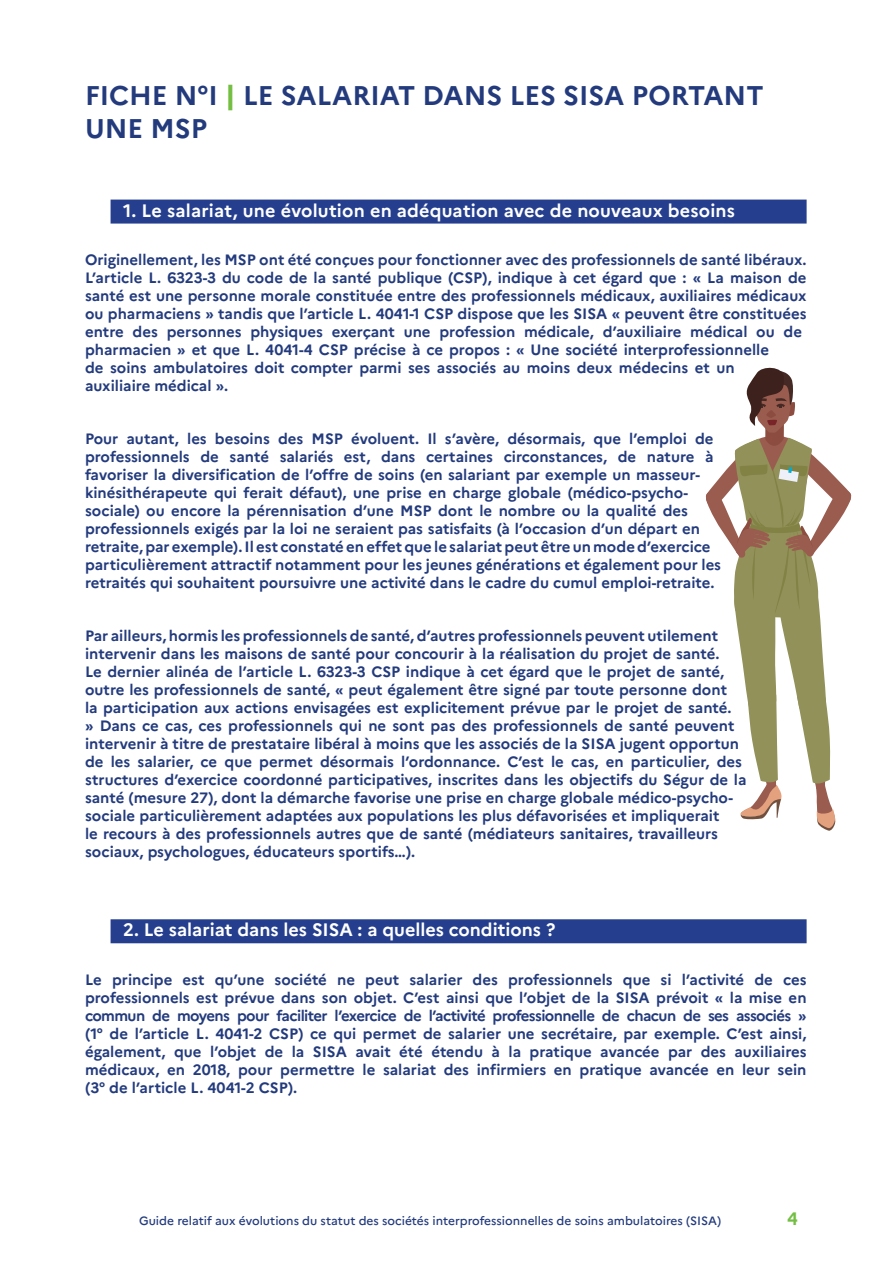
<style>
.page{position:relative;width:893px;height:1263px;background:#fff}
.page>*{position:absolute;margin:0;border:0;box-sizing:border-box;transform-origin:0 0}
.Titre_1{font:700 27px/32.4px "Marianne";color:#233b7d}
.Titre_2e_niveau{font:700 18px "Marianne";letter-spacing:.005em;color:#fff}
.t1{font:700 18px "Marianne";color:#74bf43}
.Texte_courant{font:700 15px/18px "Marianne";color:#233b7d}
.t2{font:500 12px "Marianne";color:#233b7d}
.s1{font-weight:800;color:#74bf43}
</style>
<div class="page">
<div style="left:111px;top:200px;width:696px;height:24px;background:#253f8e"></div>
<div style="left:111px;top:919px;width:696px;height:24px;background:#253f8e"></div>
<svg style="left:705px;top:367px;width:147px;height:464px"></svg>
<p class="Titre_1" style="left:85px;top:77px;width:680px">FICHE N°I <span class="s1">|</span> LE SALARIAT DANS LES SISA PORTANT<br>UNE MSP</p>
<p class="Titre_2e_niveau" style="left:123px;top:196px;width:613px">1. Le salariat, une évolution en adéquation avec de nouveaux besoins</p>
<p class="Texte_courant" style="left:85px;top:250px;width:723px">Originellement, les MSP ont été conçues pour fonctionner avec des professionnels de santé libéraux.<br>L’article L. 6323-3 du code de la santé publique (CSP), indique à cet égard que : « La maison de santé est une personne morale constituée entre des professionnels médicaux, auxiliaires médicaux ou pharmaciens » tandis que l’article L. 4041-1 CSP dispose que les SISA « peuvent être constituées entre des personnes physiques exerçant une profession médicale, d’auxiliaire médical ou de pharmacien » et que L. 4041-4 CSP précise à ce propos : « Une société interprofessionnelle<br>de soins ambulatoires doit compter parmi ses associés au moins deux médecins et un<br>auxiliaire médical ».</p>
<p class="Texte_courant" style="left:85px;top:429px;width:638px">Pour autant, les besoins des MSP évoluent. Il s’avère, désormais, que l’emploi de professionnels de santé salariés est, dans certaines circonstances, de nature à favoriser la diversification de l’offre de soins (en salariant par exemple un masseur&shy;kinésithérapeute qui ferait défaut), une prise en charge globale (médico-psycho&shy;sociale) ou encore la pérennisation d’une MSP dont le nombre ou la qualité des professionnels exigés par la loi ne seraient pas satisfaits (à l’occasion d’un départ en retraite, par exemple). Il est constaté en effet que le salariat peut être un mode d’exercice particulièrement attractif notamment pour les jeunes générations et également pour les retraités qui souhaitent poursuivre une activité dans le cadre du cumul emploi-retraite.</p>
<p class="Texte_courant" style="left:85px;top:626px;width:663px">Par ailleurs, hormis les professionnels de santé, d’autres professionnels peuvent utilement intervenir dans les maisons de santé pour concourir à la réalisation du projet de santé.<br>Le dernier alinéa de l’article L. 6323-3 CSP indique à cet égard que le projet de santé, outre les professionnels de santé, « peut également être signé par toute personne dont<br>la participation aux actions envisagées est explicitement prévue par le projet de santé.<br>» Dans ce cas, ces professionnels qui ne sont pas des professionnels de santé peuvent intervenir à titre de prestataire libéral à moins que les associés de la SISA jugent opportun de les salarier, ce que permet désormais l’ordonnance. C’est le cas, en particulier, des structures d’exercice coordonné participatives, inscrites dans les objectifs du Ségur de la santé (mesure 27), dont la démarche favorise une prise en charge globale médico-psycho&shy;sociale particulièrement adaptées aux populations les plus défavorisées et impliquerait<br>le recours à des professionnels autres que de santé (médiateurs sanitaires, travailleurs sociaux, psychologues, éducateurs sportifs…).</p>
<p class="Titre_2e_niveau" style="left:123px;top:916px;width:433px">2. Le salariat dans les SISA : a quelles conditions ?</p>
<p class="Texte_courant" style="left:85px;top:969px;width:723px;text-align:justify">Le principe est qu’une société ne peut salarier des professionnels que si l’activité de ces professionnels est prévue dans son objet. C’est ainsi que l’objet de la SISA prévoit « la mise en commun de moyens pour faciliter l’exercice de l’activité professionnelle de chacun de ses associés » (1° de l’article L. 4041-2 CSP) ce qui permet de salarier une secrétaire, par exemple. C’est ainsi, également, que l’objet de la SISA avait été étendu à la pratique avancée par des auxiliaires médicaux, en 2018, pour permettre le salariat des infirmiers en pratique avancée en leur sein (3° de l’article L. 4041-2 CSP).</p>
<p class="t2" style="left:139px;top:1212px;width:584px">Guide relatif aux évolutions du statut des sociétés interprofessionnelles de soins ambulatoires (SISA)</p>
<p class="t1" style="left:787px;top:1205px;width:12px">4</p>
</div>
